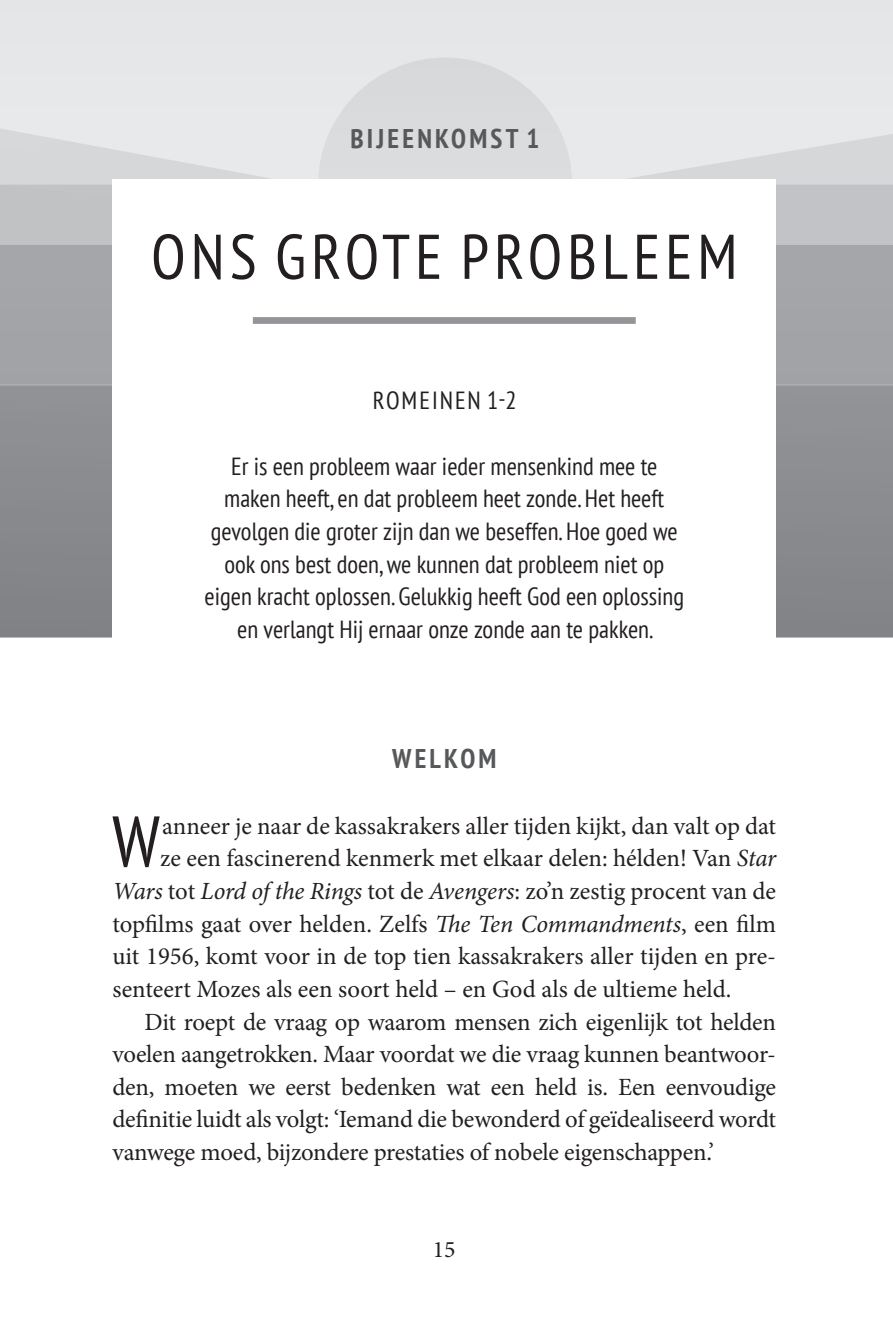
<style>
.page{position:relative;width:893px;height:1342px;background:#fff}
.page>*{position:absolute;margin:0;border:0;box-sizing:border-box;transform-origin:0 0}
.t1{font:condensed 71.33px "PT Sans";color:#231f20}
.t2{font:condensed 63px "PT Sans";letter-spacing:.08em;color:#231f20}
.t3{font:700 condensed 27px "PT Sans";letter-spacing:.12em;color:#57585a}
.t4{font:24.75px "Minion Pro";letter-spacing:-.01em;color:#231f20}
.t5{font:condensed 24.75px/32.6px "PT Sans";color:#231f20;text-align:center}
.t6{font:condensed 24.75px "PT Sans";letter-spacing:.08em;color:#231f20}
.t7{font:23.62px "Minion Pro";color:#231f20}
.s1{font-style:italic}
</style>
<div class="page">
<div style="left:0;top:0;width:893px;height:637px;background:#e6e7e9"></div>
<div style="left:318px;top:58px;width:254px;height:253px;background:#dadbdd;border-radius:127px"></div>
<svg style="left:628px;top:134px;width:265px;height:51px"></svg>
<svg style="left:0;top:129px;width:321px;height:56px"></svg>
<div style="left:0;top:445px;width:112px;height:192px;background:#86888b"></div>
<div style="left:776px;top:445px;width:117px;height:192px;background:#87898c"></div>
<svg style="left:0;top:185px;width:893px;height:260px;background:#a5a6aa"></svg>
<div style="left:112px;top:179px;width:664px;height:459px;background:#fff"></div>
<div style="left:253px;top:317px;width:382px;height:7px;background:#939598"></div>
<p class="t3" style="left:350px;top:121px;width:190px">BIJEENKOMST 1</p>
<h2 class="t2" style="left:151px;top:216px;width:588px">ONS GROTE PROBLEEM</h2>
<p class="t6" style="left:373px;top:385px;width:145px">ROMEINEN 1-2</p>
<p class="t5" style="left:204px;top:449px;width:481px">Er is een probleem waar ieder mensenkind mee te maken heeft, en dat probleem heet zonde. Het heeft gevolgen die groter zijn dan we beseffen. Hoe goed we ook ons best doen, we kunnen dat probleem niet op eigen kracht oplossen. Gelukkig heeft God een oplossing en verlangt Hij ernaar onze zonde aan te pakken.</p>
<p class="t3" style="left:392px;top:741px;width:106px">WELKOM</p>
<h1 class="t1" style="left:112px;top:795px;width:49px">W</h1>
<p class="t4" style="left:162px;top:809px;width:615px">anneer je naar de kassakrakers aller tijden kijkt, dan valt op dat</p>
<p class="t4" style="left:160px;top:841px;width:617px">ze een fascinerend kenmerk met elkaar delen: hélden! Van <span class="s1">Star</span></p>
<p class="t4" style="left:112px;top:874px;width:665px"><span class="s1">Wars</span> tot <span class="s1">Lord of the Rings</span> tot de <span class="s1">Avengers</span>: zo’n zestig procent van de</p>
<p class="t4" style="left:112px;top:907px;width:665px">topfilms gaat over helden. Zelfs <span class="s1">The Ten Commandments</span>, een film</p>
<p class="t4" style="left:112px;top:939px;width:665px">uit 1956, komt voor in de top tien kassakrakers aller tijden en pre-</p>
<p class="t4" style="left:112px;top:972px;width:620px">senteert Mozes als een soort held – en God als de ultieme held.</p>
<p class="t4" style="left:144px;top:1005px;width:633px">Dit roept de vraag op waarom mensen zich eigenlijk tot helden</p>
<p class="t4" style="left:112px;top:1037px;width:665px">voelen aangetrokken. Maar voordat we die vraag kunnen beantwoor-</p>
<p class="t4" style="left:112px;top:1070px;width:665px">den, moeten we eerst bedenken wat een held is. Een eenvoudige</p>
<p class="t4" style="left:112px;top:1102px;width:665px">definitie luidt als volgt: ‘Iemand die bewonderd of geïdealiseerd wordt</p>
<p class="t4" style="left:112px;top:1135px;width:603px">vanwege moed, bijzondere prestaties of nobele eigenschappen.’</p>
<p class="t7" style="left:433px;top:1233px;width:24px">15</p>
</div>
